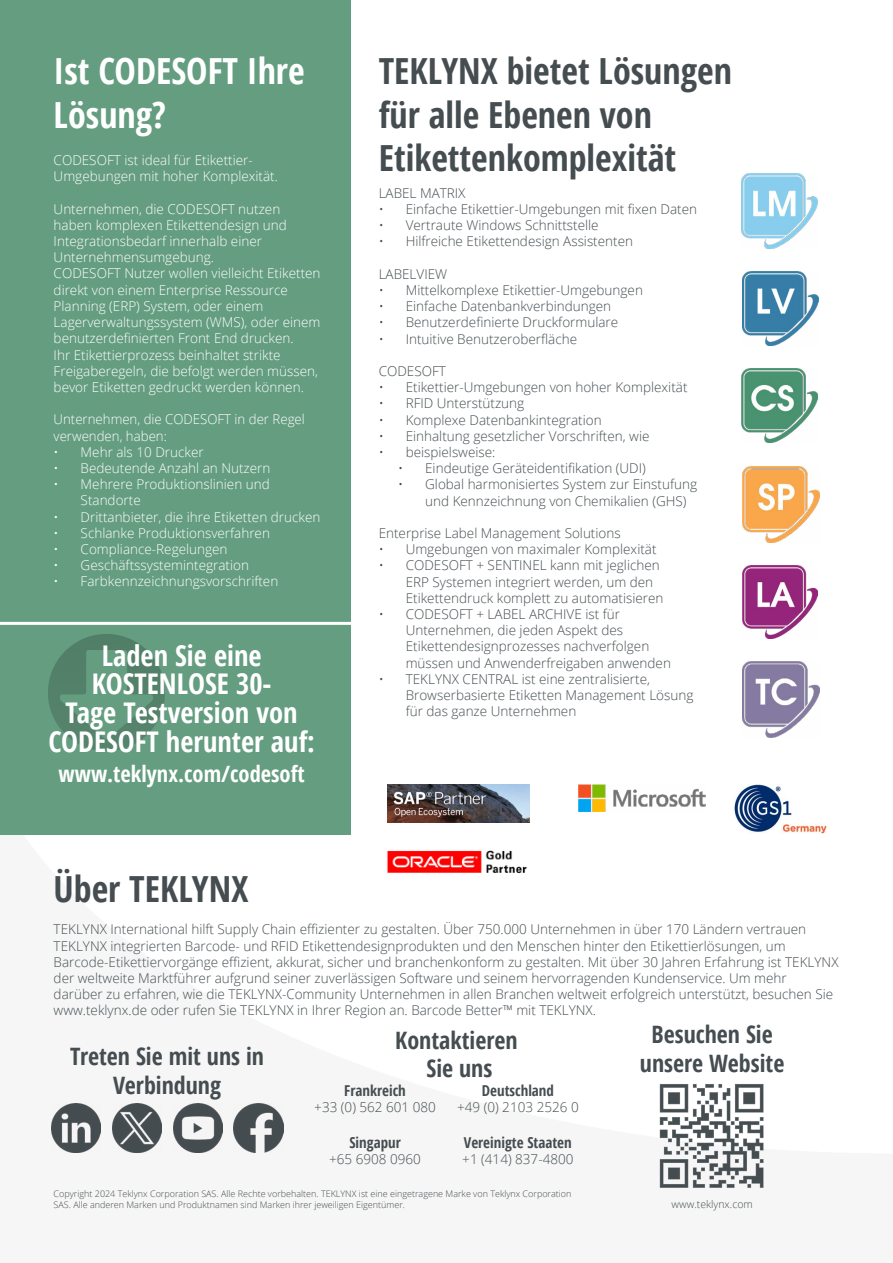
<style>
.page{position:relative;width:893px;height:1263px;background:#fff}
.page>*{position:absolute;margin:0;border:0;box-sizing:border-box;transform-origin:0 0}
.t1{font:700 condensed 36px/43.2px "Open Sans";color:#454d51}
.t2{font:700 condensed 36px/43.2px "Open Sans";color:#fff}
.t3{font:700 condensed 28.5px/28.5px "Open Sans";color:#fff;text-align:center}
.t4{font:700 condensed 24px/28.8px "Open Sans";color:#454d51;text-align:center}
.t5{font:700 condensed 22.5px "Open Sans";color:#fff}
.t6{font:700 condensed 15px "Open Sans";color:#454d51}
.t7{font:300 13.5px/16.2px "Open Sans";color:#454d51}
.t8{font:300 13.5px/16.2px "Open Sans";color:#fff}
.t9{font:300 10.5px "Open Sans";color:#454d51}
.t10{font:300 9px/10.8px "Open Sans";color:#454d51}
</style>
<div class="page">
<div style="left:0;top:0;width:350px;height:834px;background:#649d80"></div>
<img style="left:234px;top:1103px;width:49px;height:49px">
<img style="left:51px;top:1103px;width:49px;height:49px">
<img style="left:112px;top:1103px;width:49px;height:49px">
<img style="left:173px;top:1103px;width:49px;height:49px">
<img style="left:659px;top:1084px;width:105px;height:104px">
<img style="left:48px;top:635px;width:116px;height:116px">
<hr style="left:0;top:622px;width:355px;height:3px;background:#fff">
<img style="left:743px;top:566px;width:74px;height:73px">
<img style="left:742px;top:174px;width:76px;height:75px">
<img style="left:742px;top:271px;width:76px;height:75px">
<img style="left:742px;top:368px;width:76px;height:75px">
<img style="left:742px;top:466px;width:77px;height:76px">
<img style="left:742px;top:661px;width:77px;height:76px">
<img style="left:734px;top:784px;width:93px;height:49px">
<img style="left:578px;top:785px;width:127px;height:27px">
<img style="left:387px;top:785px;width:142px;height:38px">
<img style="left:387px;top:850px;width:140px;height:24px">
<h1 class="t2" style="left:54px;top:49px;width:252px">Ist CODESOFT Ihre<br>Lösung?</h1>
<p class="t8" style="left:54px;top:152px;width:226px">CODESOFT ist ideal für Etikettier-<br>Umgebungen mit hoher Komplexität.</p>
<p class="t8" style="left:54px;top:200px;width:268px">Unternehmen, die CODESOFT nutzen haben komplexen Etikettendesign und Integrationsbedarf innerhalb einer Unternehmensumgebung.<br>CODESOFT Nutzer wollen vielleicht Etiketten direkt von einem Enterprise Ressource Planning (ERP) System, oder einem Lagerverwaltungssystem (WMS), oder einem benutzerdefinierten Front End drucken.<br>Ihr Etikettierprozess beinhaltet strikte Freigaberegeln, die befolgt werden müssen, bevor Etiketten gedruckt werden können.</p>
<p class="t8" style="left:54px;top:411px;width:253px">Unternehmen, die CODESOFT in der Regel verwenden, haben:</p>
<p class="t8" style="left:54px;top:443px;width:152px">• Mehr als 10 Drucker</p>
<p class="t8" style="left:54px;top:459px;width:218px">• Bedeutende Anzahl an Nutzern</p>
<p class="t8" style="left:81px;top:476px;width:191px;text-indent:-27px">• Mehrere Produktionslinien und<br>Standorte</p>
<p class="t8" style="left:54px;top:508px;width:268px">• Drittanbieter, die ihre Etiketten drucken</p>
<p class="t8" style="left:54px;top:524px;width:218px">• Schlanke Produktionsverfahren</p>
<p class="t8" style="left:54px;top:540px;width:175px">• Compliance-Regelungen</p>
<p class="t8" style="left:54px;top:557px;width:197px">• Geschäftssystemintegration</p>
<p class="t8" style="left:54px;top:573px;width:226px">• Farbkennzeichnungsvorschriften</p>
<h2 class="t3" style="left:48px;top:641px;width:268px">Laden Sie eine<br>KOSTENLOSE 30-<br>Tage Testversion von<br>CODESOFT herunter auf:</h2>
<h3 class="t5" style="left:59px;top:758px;width:248px">www.teklynx.com/codesoft</h3>
<h1 class="t1" style="left:54px;top:866px;width:196px">Über TEKLYNX</h1>
<h1 class="t1" style="left:379px;top:49px;width:355px">TEKLYNX bietet Lösungen für alle Ebenen von<br>Etikettenkomplexität</h1>
<p class="t7" style="left:379px;top:184px;width:88px">LABEL MATRIX</p>
<p class="t7" style="left:379px;top:201px;width:320px">• Einfache Etikettier-Umgebungen mit fixen Daten</p>
<p class="t7" style="left:379px;top:217px;width:221px">• Vertraute Windows Schnittstelle</p>
<p class="t7" style="left:379px;top:233px;width:256px">• Hilfreiche Etikettendesign Assistenten</p>
<p class="t7" style="left:379px;top:265px;width:70px">LABELVIEW</p>
<p class="t7" style="left:379px;top:282px;width:266px">• Mittelkomplexe Etikettier-Umgebungen</p>
<p class="t7" style="left:379px;top:298px;width:234px">• Einfache Datenbankverbindungen</p>
<p class="t7" style="left:379px;top:314px;width:241px">• Benutzerdefinierte Druckformulare</p>
<p class="t7" style="left:379px;top:330px;width:200px">• Intuitive Benutzeroberfläche</p>
<p class="t7" style="left:379px;top:363px;width:69px">CODESOFT</p>
<p class="t7" style="left:379px;top:379px;width:310px">• Etikettier-Umgebungen von hoher Komplexität</p>
<p class="t7" style="left:379px;top:395px;width:147px">• RFID Unterstützung</p>
<p class="t7" style="left:379px;top:411px;width:224px">• Komplexe Datenbankintegration</p>
<p class="t7" style="left:379px;top:427px;width:272px">• Einhaltung gesetzlicher Vorschriften, wie</p>
<p class="t7" style="left:379px;top:444px;width:118px">• beispielsweise:</p>
<p class="t7" style="left:398px;top:460px;width:249px">• Eindeutige Geräteidentifikation (UDI)</p>
<p class="t7" style="left:425px;top:476px;width:273px;text-indent:-27px">• Global harmonisiertes System zur Einstufung und Kennzeichnung von Chemikalien (GHS)</p>
<p class="t7" style="left:379px;top:525px;width:243px">Enterprise Label Management Solutions</p>
<p class="t7" style="left:379px;top:541px;width:279px">• Umgebungen von maximaler Komplexität</p>
<p class="t7" style="left:406px;top:557px;width:259px;text-indent:-27px">• CODESOFT + SENTINEL kann mit jeglichen<br>ERP Systemen integriert werden, um den<br>Etikettendruck komplett zu automatisieren</p>
<p class="t7" style="left:406px;top:606px;width:267px;text-indent:-27px">• CODESOFT + LABEL ARCHIVE ist für Unternehmen, die jeden Aspekt des Etikettendesignprozesses nachverfolgen müssen und Anwenderfreigaben anwenden</p>
<p class="t7" style="left:406px;top:670px;width:289px;text-indent:-27px">• TEKLYNX CENTRAL ist eine zentralisierte,<br>Browserbasierte Etiketten Management Lösung für das ganze Unternehmen</p>
<p class="t7" style="left:54px;top:921px;width:786px">TEKLYNX International hilft Supply Chain effizienter zu gestalten. Über 750.000 Unternehmen in über 170 Ländern vertrauen TEKLYNX integrierten Barcode- und RFID Etikettendesignprodukten und den Menschen hinter den Etikettierlösungen, um Barcode-Etikettiervorgänge effizient, akkurat, sicher und branchenkonform zu gestalten. Mit über 30 Jahren Erfahrung ist TEKLYNX der weltweite Marktführer aufgrund seiner zuverlässigen Software und seinem hervorragenden Kundenservice. Um mehr darüber zu erfahren, wie die TEKLYNX-Community Unternehmen in allen Branchen weltweit erfolgreich unterstützt, besuchen Sie www.teklynx.de oder rufen Sie TEKLYNX in Ihrer Region an. Barcode Better™ mit TEKLYNX.</p>
<h3 class="t4" style="left:70px;top:1041px;width:195px">Treten Sie mit uns in<br>Verbindung</h3>
<h3 class="t4" style="left:640px;top:1019px;width:146px">Besuchen Sie unsere Website</h3>
<h3 class="t4" style="left:395px;top:1025px;width:124px">Kontaktieren<br>Sie uns</h3>
<p class="t6" style="left:344px;top:1080px;width:63px">Frankreich</p>
<p class="t7" style="left:314px;top:1098px;width:123px">+33 (0) 562 601 080</p>
<p class="t6" style="left:349px;top:1132px;width:53px">Singapur</p>
<p class="t7" style="left:329px;top:1151px;width:93px">+65 6908 0960</p>
<p class="t6" style="left:482px;top:1080px;width:74px">Deutschland</p>
<p class="t7" style="left:457px;top:1098px;width:123px">+49 (0) 2103 2526 0</p>
<p class="t6" style="left:464px;top:1132px;width:109px">Vereinigte Staaten</p>
<p class="t7" style="left:462px;top:1151px;width:113px">+1 (414) 837-4800</p>
<p class="t10" style="left:54px;top:1188px;width:519px">Copyright 2024 Teklynx Corporation SAS. Alle Rechte vorbehalten. TEKLYNX ist eine eingetragene Marke von Teklynx Corporation<br>SAS. Alle anderen Marken und Produktnamen sind Marken ihrer jeweiligen Eigentümer.</p>
<p class="t9" style="left:672px;top:1196px;width:83px">www.teklynx.com</p>
</div>
